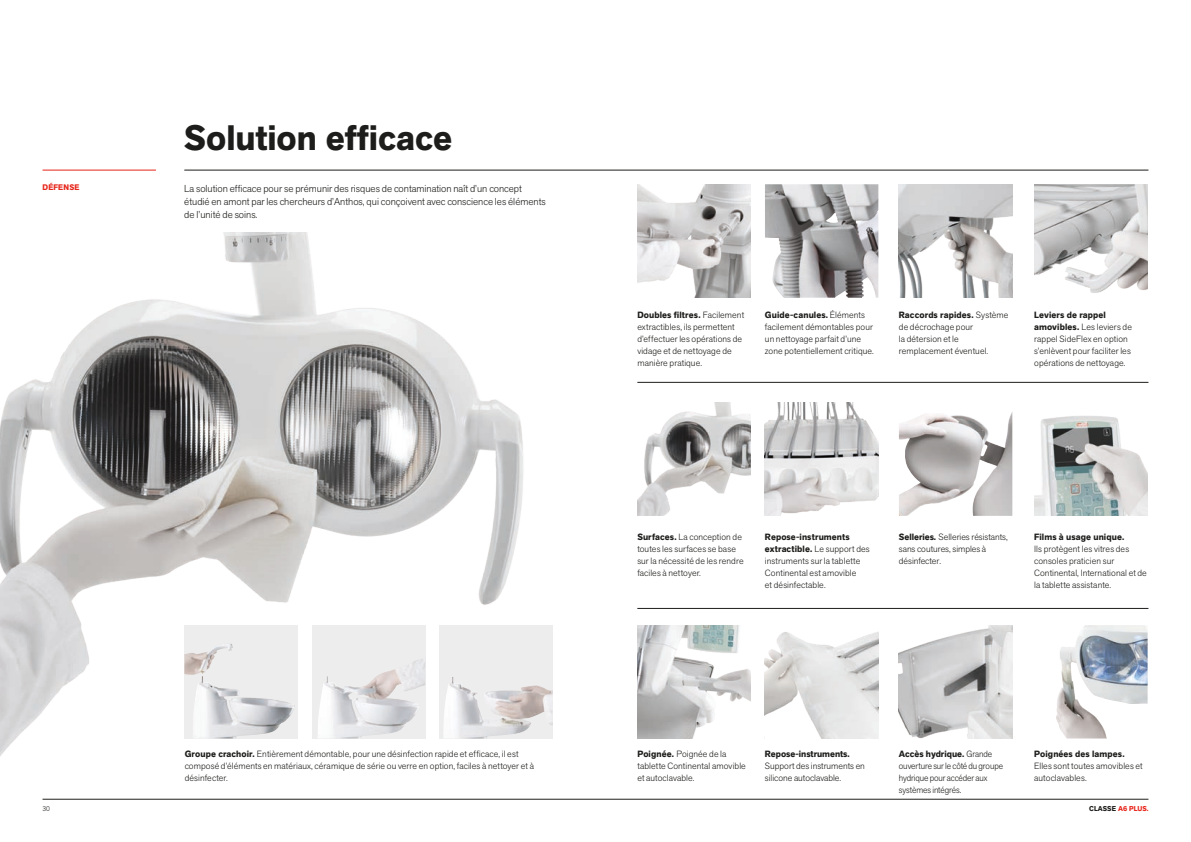
<style>
.page{position:relative;width:1191px;height:842px;background:#fff}
.page>*{position:absolute;margin:0;border:0;box-sizing:border-box;transform-origin:0 0}
.t1{font:700 35px "Akzid Grtsk Next";color:#1d1d1b}
.t2{font:300 10px/13px "Akzid Grtsk Next";color:#1d1d1b}
.t3{font:300 9px/12px "Akzid Grtsk Next";letter-spacing:.01em;color:#1d1d1b}
.t4{font:300 9px/12px "Akzid Grtsk Next";letter-spacing:-.01em;color:#1d1d1b;scale:.95 1}
.t5{font:700 9px "Akzid Grtsk Next";letter-spacing:.01em;color:#1d1d1b}
.t6{font:700 8px "Akzid Grtsk Next";letter-spacing:.01em;color:#e72419}
.t7{font:700 7px "Akzid Grtsk Next";letter-spacing:.01em;color:#e72419}
.t8{font:300 7px "Akzid Grtsk Next";color:#1d1d1b}
.s1{font-weight:700}
.s2{color:#1d1d1b}
</style>
<div class="page">
<hr style="left:184px;top:170px;width:964px;height:1px;background:#1d1d1b">
<hr style="left:43px;top:799px;width:1105px;height:1px;background:#1d1d1b">
<hr style="left:43px;top:170px;width:113px;height:1px;background:#e72419">
<img style="left:637px;top:625px;width:113px;height:113px">
<img style="left:0;top:232px;width:539px;height:567px">
<img style="left:1056px;top:625px;width:91px;height:113px">
<div style="left:184px;top:625px;width:114px;height:113px;background:#ededed"></div>
<img style="left:184px;top:644px;width:111px;height:94px">
<div style="left:312px;top:625px;width:113px;height:113px;background:#ededed"></div>
<img style="left:318px;top:659px;width:107px;height:79px">
<div style="left:439px;top:625px;width:114px;height:113px;background:#ededed"></div>
<img style="left:443px;top:677px;width:110px;height:61px">
<img style="left:899px;top:184px;width:113px;height:114px">
<img style="left:765px;top:402px;width:113px;height:114px">
<img style="left:899px;top:412px;width:113px;height:104px">
<img style="left:637px;top:402px;width:113px;height:114px">
<img style="left:765px;top:184px;width:113px;height:114px">
<hr style="left:637px;top:608px;width:511px;height:1px;background:#1d1d1b">
<img style="left:637px;top:184px;width:113px;height:114px">
<hr style="left:637px;top:382px;width:511px;height:1px;background:#1d1d1b">
<img style="left:1034px;top:416px;width:113px;height:100px">
<img style="left:1034px;top:184px;width:113px;height:109px">
<img style="left:765px;top:632px;width:113px;height:106px">
<img style="left:899px;top:625px;width:113px;height:113px">
<h1 class="t1" style="left:184px;top:115px;width:269px">Solution efficace</h1>
<p class="t6" style="left:43px;top:182px;width:38px">DÉFENSE</p>
<p class="t2" style="left:184px;top:182px;width:363px">La solution efficace pour se prémunir des risques de contamination naît d’un concept étudié en amont par les chercheurs d’Anthos, qui conçoivent avec conscience les éléments de l’unité de soins.</p>
<p class="t3" style="left:185px;top:748px;width:351px"><span class="s1">Groupe crachoir.</span> Entièrement démontable, pour une désinfection rapide et efficace, il est composé d’éléments en matériaux, céramique de série ou verre en option, faciles à nettoyer et à désinfecter.</p>
<p class="t3" style="left:765px;top:309px;width:110px"><span class="s1">Guide-canules.</span> Éléments facilement démontables pour un nettoyage parfait d’une zone potentiellement critique.</p>
<p class="t3" style="left:899px;top:309px;width:111px"><span class="s1">Raccords rapides.</span> Système de décrochage pour<br>la détersion et le remplacement éventuel.</p>
<p class="t3" style="left:637px;top:309px;width:108px"><span class="s1">Doubles filtres.</span> Facilement extractibles, ils permettent d’effectuer les opérations de vidage et de nettoyage de manière pratique.</p>
<p class="t3" style="left:1034px;top:309px;width:99px"><span class="s1">Leviers de rappel amovibles.</span> Les leviers de rappel SideFlex en option s’enlèvent pour faciliter les opérations de nettoyage.</p>
<p class="t3" style="left:637px;top:531px;width:108px"><span class="s1">Surfaces.</span> La conception de toutes les surfaces se base sur la nécessité de les rendre faciles à nettoyer.</p>
<p class="t3" style="left:765px;top:531px;width:106px"><span class="s1">Repose-instruments extractible.</span> Le support des instruments sur la tablette<br>Continental est amovible<br>et désinfectable.</p>
<p class="t3" style="left:899px;top:531px;width:110px"><span class="s1">Selleries.</span> Selleries résistants, sans coutures, simples à désinfecter.</p>
<p class="t5" style="left:1034px;top:531px;width:92px">Films à usage unique.</p>
<p class="t3" style="left:1034px;top:543px;width:114px">Ils protègent les vitres des consoles praticien sur<br>Continental, International et de la tablette assistante.</p>
<p class="t3" style="left:637px;top:748px;width:110px"><span class="s1">Poignée.</span> Poignée de la tablette Continental amovible et autoclavable.</p>
<p class="t5" style="left:1034px;top:748px;width:92px">Poignées des lampes.</p>
<p class="t4" style="left:899px;top:748px;width:111px"><span class="s1">Accès hydrique.</span> Grande ouverture sur le côté du groupe hydrique pour accéder aux systèmes intégrés.</p>
<p class="t5" style="left:765px;top:748px;width:86px">Repose-instruments.</p>
<p class="t3" style="left:765px;top:760px;width:101px">Support des instruments en silicone autoclavable.</p>
<p class="t3" style="left:1034px;top:760px;width:110px">Elles sont toutes amovibles et autoclavables.</p>
<p class="t8" style="left:43px;top:804px;width:9px">30</p>
<p class="t7" style="left:1089px;top:804px;width:61px"><span class="s2">CLASSE</span> A6 PLUS.</p>
</div>
